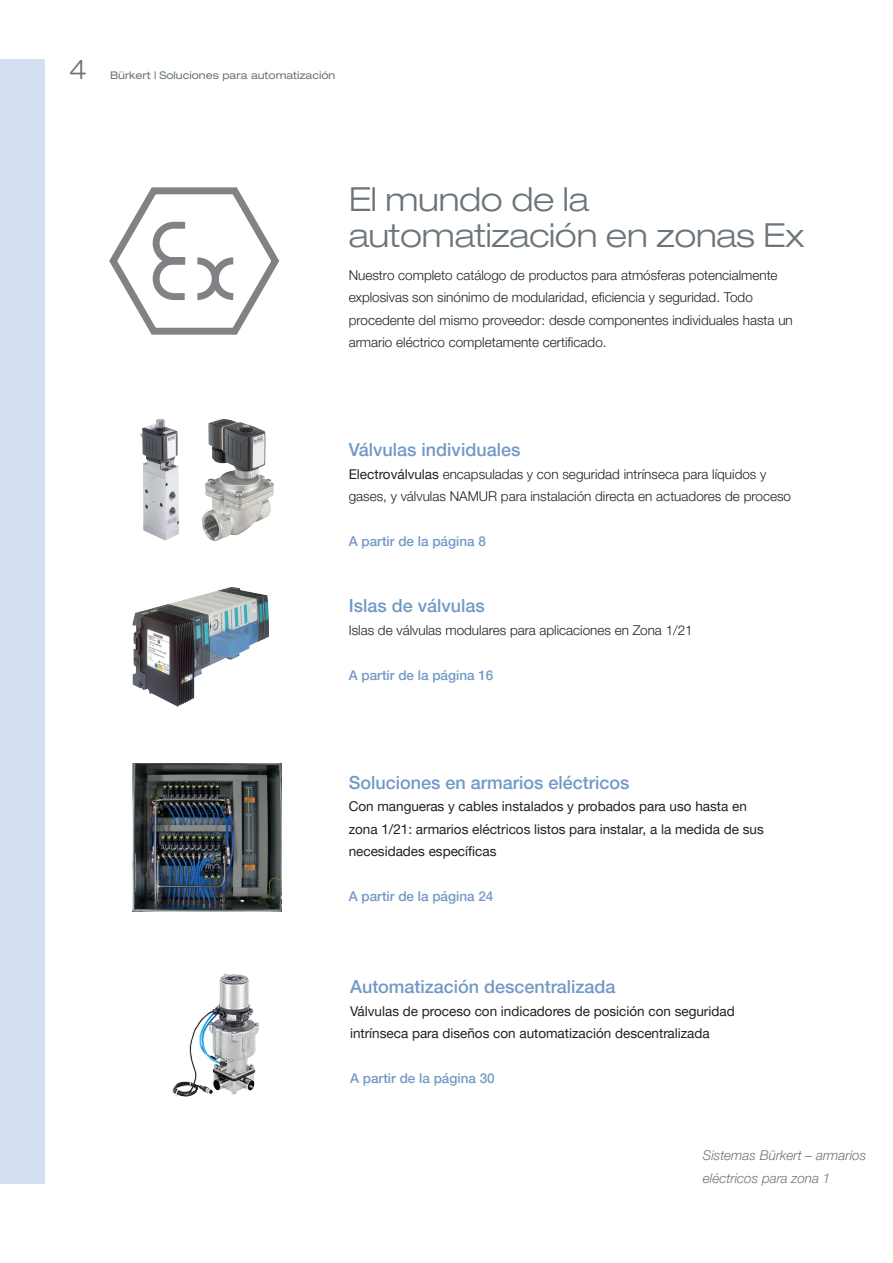
<style>
.page{position:relative;width:893px;height:1263px;background:#fff}
.page>*{position:absolute;margin:0;border:0;box-sizing:border-box;transform-origin:0 0}
.headline{font:300 expanded 33px/36px "Helvetica Neue LTW1 G";letter-spacing:-.01em;color:#6a757b}
.t1{font:300 expanded 27px "Helvetica Neue LTW1 G";color:#6a757b}
.bu{font:500 18px "Helvetica Neue LTW1 G";color:#7299c6}
.bu-2{font:13.5px/22.5px "Helvetica Neue LTW1 G";color:#231f20}
.copy{font:300 13.5px/22.5px "Helvetica Neue LTW1 G";color:#231f20}
.bu-3{font:300 13.5px/22.5px "Helvetica Neue LTW1 G";color:#231f20}
.bu-4{font:500 13.5px "Helvetica Neue LTW1 G";color:#7299c6}
.picture_caption{font:italic 300 13.5px/22.5px "Helvetica Neue LTW1 G";color:#6a757b}
.t2{font:expanded 10.5px "Helvetica Neue LTW1 G";color:#6a757b}
.s1{font-weight:400}
</style>
<div class="page">
<div style="left:0;top:60px;width:45px;height:1124px;background:#d4dff1"></div>
<img style="left:133px;top:587px;width:136px;height:120px">
<img style="left:140px;top:419px;width:39px;height:122px">
<svg style="left:109px;top:187px;width:170px;height:148px"></svg>
<img style="left:202px;top:419px;width:72px;height:122px">
<img style="left:172px;top:973px;width:87px;height:124px">
<img style="left:133px;top:763px;width:148px;height:148px">
<h2 class="t1" style="left:69px;top:53px;width:20px">4</h2>
<p class="t2" style="left:110px;top:69px;width:227px">Bürkert | Soluciones para automatización</p>
<p class="headline" style="left:349px;top:181px;width:457px">El mundo de la automatización en zonas Ex</p>
<p class="copy" style="left:349px;top:264px;width:446px">Nuestro completo catálogo de productos para atmósferas potencialmente explosivas son sinónimo de modularidad, eficiencia y seguridad. Todo procedente del mismo proveedor: desde componentes individuales hasta un armario eléctrico completamente certificado.</p>
<p class="bu" style="left:349px;top:439px;width:173px">Válvulas individuales</p>
<p class="bu-3" style="left:349px;top:462px;width:444px"><span class="s1">Electroválvulas</span> encapsuladas y con seguridad intrínseca para líquidos y gases, y válvulas NAMUR para instalación directa en actuadores de proceso</p>
<p class="bu-4" style="left:349px;top:533px;width:139px">A partir de la página 8</p>
<p class="bu" style="left:349px;top:595px;width:138px">Islas de válvulas</p>
<p class="bu-3" style="left:349px;top:619px;width:346px">Islas de válvulas modulares para aplicaciones en Zona 1/21</p>
<p class="bu-4" style="left:349px;top:667px;width:146px">A partir de la página 16</p>
<p class="bu" style="left:349px;top:772px;width:282px">Soluciones en armarios eléctricos</p>
<p class="bu-2" style="left:349px;top:795px;width:417px">Con mangueras y cables instalados y probados para uso hasta en zona 1/21: armarios eléctricos listos para instalar, a la medida de sus necesidades específicas</p>
<p class="bu-4" style="left:349px;top:888px;width:146px">A partir de la página 24</p>
<p class="bu" style="left:350px;top:976px;width:267px">Automatización descentralizada</p>
<p class="bu-2" style="left:350px;top:999px;width:386px">Válvulas de proceso con indicadores de posición con seguridad intrínseca para diseños con automatización descentralizada</p>
<p class="bu-4" style="left:350px;top:1070px;width:146px">A partir de la página 30</p>
<p class="picture_caption" style="left:703px;top:1144px;width:165px">Sistemas Bürkert – armarios eléctricos para zona 1</p>
</div>
